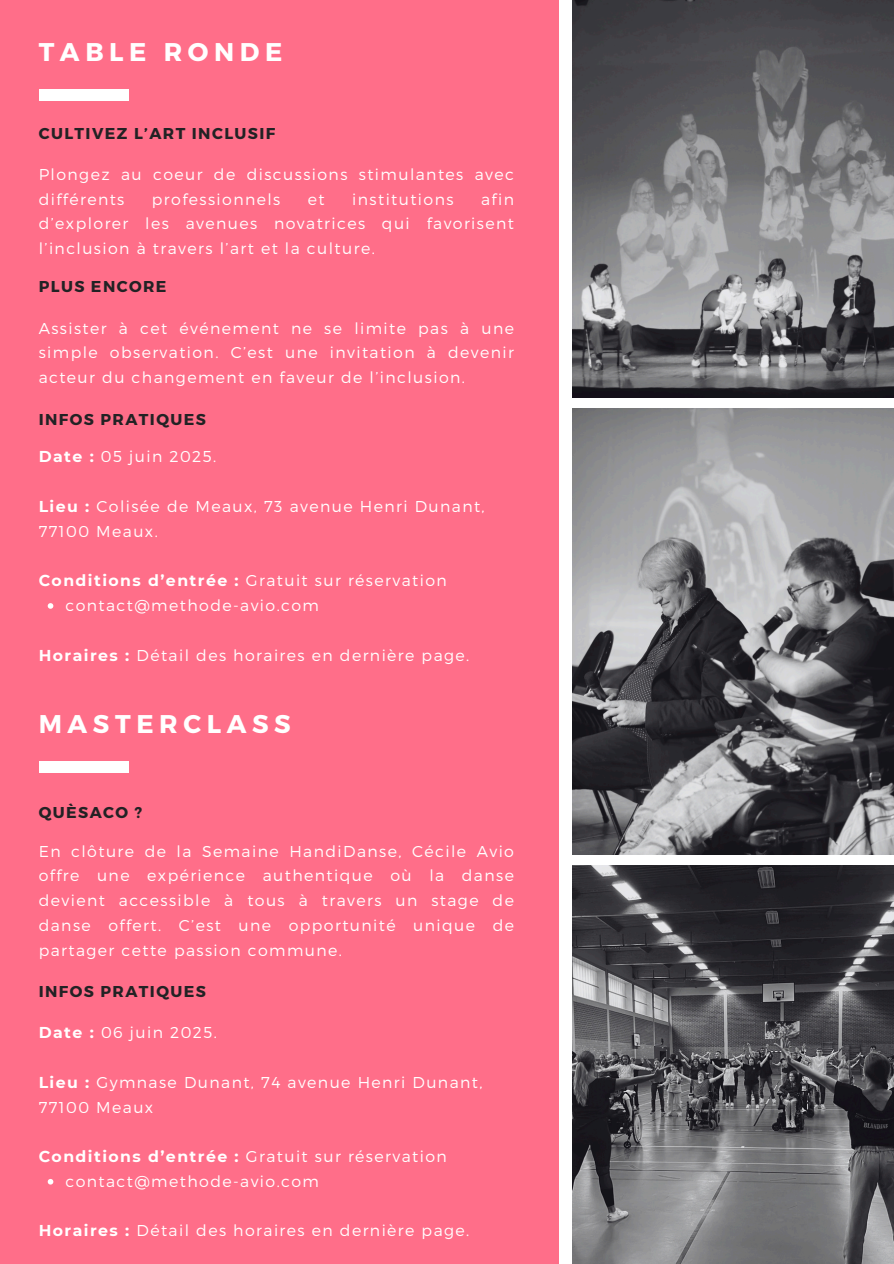
<style>
.page{position:relative;width:894px;height:1264px;background:#fff}
.page>*{position:absolute;margin:0;border:0;box-sizing:border-box;transform-origin:0 0}
.t1{font:700 25.65px "Montserrat";letter-spacing:.22em;color:#fff}
.t2{font:300 15.75px/24.8px "Montserrat";letter-spacing:.09em;color:#fff}
.t3{font:700 15.75px "Montserrat";letter-spacing:.09em;color:#222224}
.s1{font-weight:700}
</style>
<div class="page">
<img style="left:572px;top:408px;width:321px;height:446px">
<img style="left:572px;top:0;width:321px;height:397px">
<img style="left:572px;top:865px;width:321px;height:398px">
<div style="left:0;top:0;width:558px;height:1263px;background:#ff6e89"></div>
<div style="left:39px;top:89px;width:90px;height:12px;background:#fff"></div>
<div style="left:39px;top:761px;width:90px;height:12px;background:#fff"></div>
<svg style="left:48px;top:603px;width:5px;height:5px"></svg>
<svg style="left:48px;top:1179px;width:5px;height:5px"></svg>
<h1 class="t1" style="left:39px;top:35px;width:245px">TABLE RONDE</h1>
<h2 class="t3" style="left:39px;top:123px;width:238px">CULTIVEZ L’ART INCLUSIF</h2>
<p class="t2" style="left:39px;top:161px;width:476px">Plongez au coeur de discussions stimulantes avec différents</p>
<p class="t2" style="left:39px;top:186px;width:476px;text-align:justify;text-indent:442px">afin d’explorer les avenues novatrices qui favorisent l’inclusion à travers l’art et la culture.</p>
<h2 class="t3" style="left:39px;top:276px;width:129px">PLUS ENCORE</h2>
<p class="t2" style="left:39px;top:315px;width:476px;text-align:justify">Assister à cet événement ne se limite pas à une simple observation. C’est une invitation à devenir acteur du changement en faveur de l’inclusion.</p>
<h2 class="t3" style="left:39px;top:408px;width:169px">INFOS PRATIQUES</h2>
<p class="t2" style="left:39px;top:443px;width:179px"><span class="s1">Date :</span> 05 juin 2025.</p>
<p class="t2" style="left:39px;top:493px;width:447px"><span class="s1">Lieu :</span> Colisée de Meaux, 73 avenue Henri Dunant,<br>77100 Meaux.</p>
<p class="t2" style="left:39px;top:567px;width:409px"><span class="s1">Conditions d’entrée :</span> Gratuit sur réservation</p>
<p class="t2" style="left:65px;top:592px;width:255px">contact@methode-avio.com</p>
<p class="t2" style="left:39px;top:641px;width:432px"><span class="s1">Horaires :</span> Détail des horaires en dernière page.</p>
<p class="t2" style="left:152px;top:186px;width:130px">professionnels</p>
<p class="t2" style="left:308px;top:186px;width:18px">et</p>
<p class="t2" style="left:352px;top:186px;width:103px">institutions</p>
<h1 class="t1" style="left:39px;top:707px;width:253px">MASTERCLASS</h1>
<h2 class="t3" style="left:39px;top:801px;width:105px">QUÈSACO ?</h2>
<p class="t2" style="left:39px;top:837px;width:476px;text-align:justify">En clôture de la Semaine HandiDanse, Cécile Avio offre une expérience authentique où la danse devient accessible à tous à travers un stage de danse offert. C’est une opportunité unique de partager cette passion commune.</p>
<h2 class="t3" style="left:39px;top:981px;width:169px">INFOS PRATIQUES</h2>
<p class="t2" style="left:39px;top:1019px;width:180px"><span class="s1">Date :</span> 06 juin 2025.</p>
<p class="t2" style="left:39px;top:1068px;width:445px"><span class="s1">Lieu :</span> Gymnase Dunant, 74 avenue Henri Dunant,<br>77100 Meaux</p>
<p class="t2" style="left:39px;top:1143px;width:409px"><span class="s1">Conditions d’entrée :</span> Gratuit sur réservation</p>
<p class="t2" style="left:65px;top:1167px;width:255px">contact@methode-avio.com</p>
<p class="t2" style="left:39px;top:1217px;width:432px"><span class="s1">Horaires :</span> Détail des horaires en dernière page.</p>
</div>
